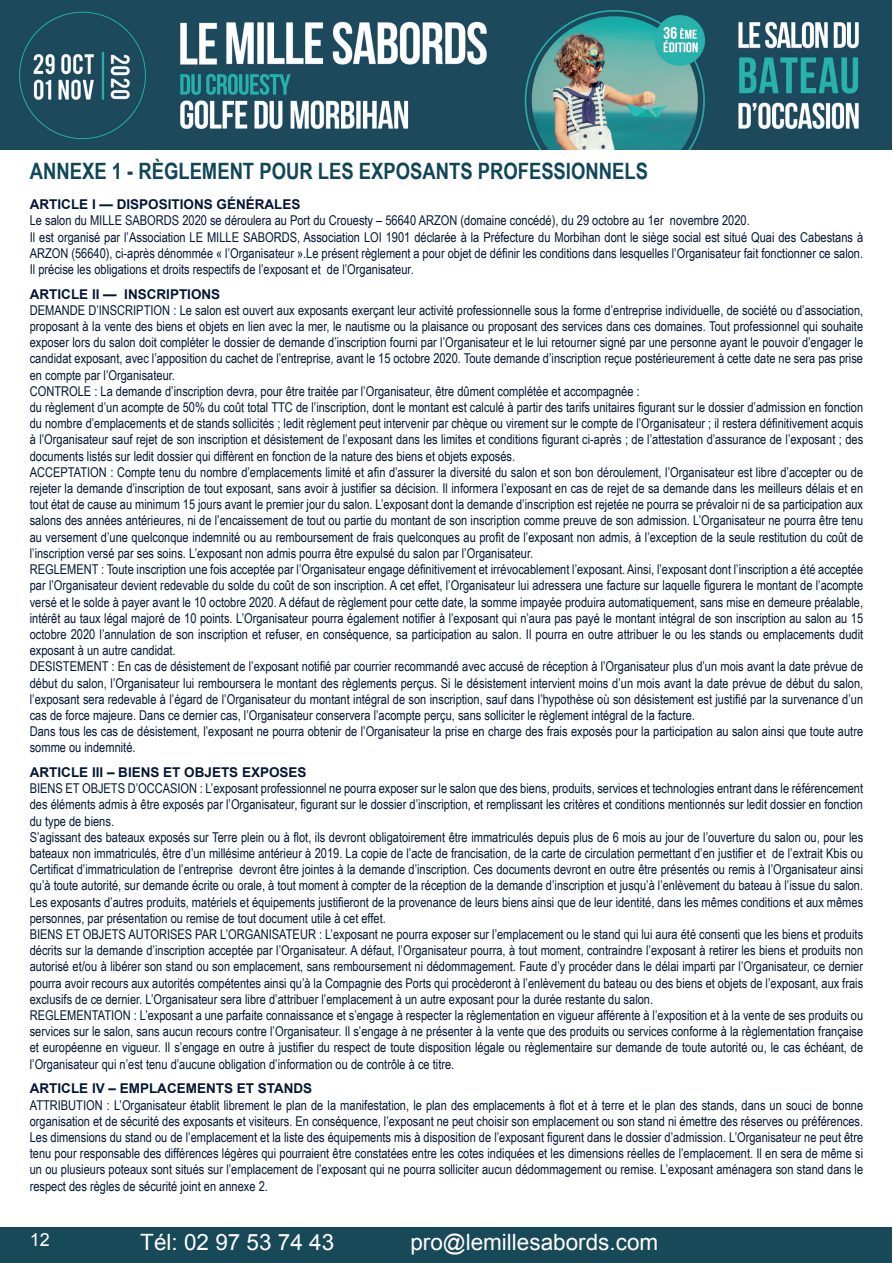
<style>
.page{position:relative;width:893px;height:1263px;background:#fff}
.page>*{position:absolute;margin:0;border:0;box-sizing:border-box;transform-origin:0 0}
.t1{font:700 22.5px "Arial Narrow";color:#0f4759}
.t2{font:22.5px "Arial";color:#fff}
.t3{font:18px "Arial";color:#fff}
.t4{font:13.5px/16.2px "Arial Narrow";color:#031735}
.t5{font:700 13.5px "Arial";color:#031735}
</style>
<div class="page">
<div style="left:0;top:1227px;width:892px;height:36px;background:#184959"></div>
<img style="left:0;top:0;width:892px;height:150px">
<h1 class="t1" style="left:30px;top:154px;width:620px">ANNEXE 1 - RÈGLEMENT POUR LES EXPOSANTS PROFESSIONNELS</h1>
<p class="t5" style="left:30px;top:195px;width:272px">ARTICLE I — DISPOSITIONS GÉNÉRALES</p>
<p class="t4" style="left:30px;top:212px;width:835px">Le salon du MILLE SABORDS 2020 se déroulera au Port du Crouesty – 56640 ARZON (domaine concédé), du 29 octobre au 1er novembre 2020.<br>Il est organisé par l’Association LE MILLE SABORDS, Association LOI 1901 déclarée à la Préfecture du Morbihan dont le siège social est situé Quai des Cabestans à ARZON (56640), ci-après dénommée « l’Organisateur ».Le présent règlement a pour objet de définir les conditions dans lesquelles l’Organisateur fait fonctionner ce salon.<br>Il précise les obligations et droits respectifs de l’exposant et de l’Organisateur.</p>
<p class="t5" style="left:30px;top:285px;width:192px">ARTICLE II — INSCRIPTIONS</p>
<p class="t4" style="left:30px;top:301px;width:835px">DEMANDE D’INSCRIPTION : Le salon est ouvert aux exposants exerçant leur activité professionnelle sous la forme d’entreprise individuelle, de société ou d’association, proposant à la vente des biens et objets en lien avec la mer, le nautisme ou la plaisance ou proposant des services dans ces domaines. Tout professionnel qui souhaite exposer lors du salon doit compléter le dossier de demande d’inscription fourni par l’Organisateur et le lui retourner signé par une personne ayant le pouvoir d’engager le candidat exposant, avec l’apposition du cachet de l’entreprise, avant le 15 octobre 2020. Toute demande d’inscription reçue postérieurement à cette date ne sera pas prise en compte par l’Organisateur.<br>CONTROLE : La demande d’inscription devra, pour être traitée par l’Organisateur, être dûment complétée et accompagnée :<br>du règlement d’un acompte de 50% du coût total TTC de l’inscription, dont le montant est calculé à partir des tarifs unitaires figurant sur le dossier d’admission en fonction du nombre d’emplacements et de stands sollicités ; ledit règlement peut intervenir par chèque ou virement sur le compte de l’Organisateur ; il restera définitivement acquis à l’Organisateur sauf rejet de son inscription et désistement de l’exposant dans les limites et conditions figurant ci-après ; de l’attestation d’assurance de l’exposant ; des documents listés sur ledit dossier qui diffèrent en fonction de la nature des biens et objets exposés.<br>ACCEPTATION : Compte tenu du nombre d’emplacements limité et afin d’assurer la diversité du salon et son bon déroulement, l’Organisateur est libre d’accepter ou de rejeter la demande d’inscription de tout exposant, sans avoir à justifier sa décision. Il informera l’exposant en cas de rejet de sa demande dans les meilleurs délais et en tout état de cause au minimum 15 jours avant le premier jour du salon. L’exposant dont la demande d’inscription est rejetée ne pourra se prévaloir ni de sa participation aux salons des années antérieures, ni de l’encaissement de tout ou partie du montant de son inscription comme preuve de son admission. L’Organisateur ne pourra être tenu au versement d’une quelconque indemnité ou au remboursement de frais quelconques au profit de l’exposant non admis, à l’exception de la seule restitution du coût de l’inscription versé par ses soins. L’exposant non admis pourra être expulsé du salon par l’Organisateur.<br>REGLEMENT : Toute inscription une fois acceptée par l’Organisateur engage définitivement et irrévocablement l’exposant. Ainsi, l’exposant dont l’inscription a été acceptée par l’Organisateur devient redevable du solde du coût de son inscription. A cet effet, l’Organisateur lui adressera une facture sur laquelle figurera le montant de l’acompte versé et le solde à payer avant le 10 octobre 2020. A défaut de règlement pour cette date, la somme impayée produira automatiquement, sans mise en demeure préalable, intérêt au taux légal majoré de 10 points. L’Organisateur pourra également notifier à l’exposant qui n’aura pas payé le montant intégral de son inscription au salon au 15 octobre 2020 l’annulation de son inscription et refuser, en conséquence, sa participation au salon. Il pourra en outre attribuer le ou les stands ou emplacements dudit exposant à un autre candidat.<br>DESISTEMENT : En cas de désistement de l’exposant notifié par courrier recommandé avec accusé de réception à l’Organisateur plus d’un mois avant la date prévue de début du salon, l’Organisateur lui remboursera le montant des règlements perçus. Si le désistement intervient moins d’un mois avant la date prévue de début du salon, l’exposant sera redevable à l’égard de l’Organisateur du montant intégral de son inscription, sauf dans l’hypothèse où son désistement est justifié par la survenance d’un cas de force majeure. Dans ce dernier cas, l’Organisateur conservera l’acompte perçu, sans solliciter le règlement intégral de la facture.<br>Dans tous les cas de désistement, l’exposant ne pourra obtenir de l’Organisateur la prise en charge des frais exposés pour la participation au salon ainsi que toute autre somme ou indemnité.</p>
<p class="t5" style="left:30px;top:763px;width:278px">ARTICLE III – BIENS ET OBJETS EXPOSES</p>
<p class="t4" style="left:30px;top:780px;width:835px">BIENS ET OBJETS D’OCCASION : L’exposant professionnel ne pourra exposer sur le salon que des biens, produits, services et technologies entrant dans le référencement des éléments admis à être exposés par l’Organisateur, figurant sur le dossier d’inscription, et remplissant les critères et conditions mentionnés sur ledit dossier en fonction du type de biens.<br>S’agissant des bateaux exposés sur Terre plein ou à flot, ils devront obligatoirement être immatriculés depuis plus de 6 mois au jour de l’ouverture du salon ou, pour les bateaux non immatriculés, être d’un millésime antérieur à 2019. La copie de l’acte de francisation, de la carte de circulation permettant d’en justifier et de l’extrait Kbis ou Certificat d’immatriculation de l’entreprise devront être jointes à la demande d’inscription. Ces documents devront en outre être présentés ou remis à l’Organisateur ainsi qu’à toute autorité, sur demande écrite ou orale, à tout moment à compter de la réception de la demande d’inscription et jusqu’à l’enlèvement du bateau à l’issue du salon.<br>Les exposants d’autres produits, matériels et équipements justifieront de la provenance de leurs biens ainsi que de leur identité, dans les mêmes conditions et aux mêmes personnes, par présentation ou remise de tout document utile à cet effet.<br>BIENS ET OBJETS AUTORISES PAR L’ORGANISATEUR : L’exposant ne pourra exposer sur l’emplacement ou le stand qui lui aura été consenti que les biens et produits décrits sur la demande d’inscription acceptée par l’Organisateur. A défaut, l’Organisateur pourra, à tout moment, contraindre l’exposant à retirer les biens et produits non autorisé et/ou à libérer son stand ou son emplacement, sans remboursement ni dédommagement. Faute d’y procéder dans le délai imparti par l’Organisateur, ce dernier pourra avoir recours aux autorités compétentes ainsi qu’à la Compagnie des Ports qui procèderont à l’enlèvement du bateau ou des biens et objets de l’exposant, aux frais exclusifs de ce dernier. L’Organisateur sera libre d’attribuer l’emplacement à un autre exposant pour la durée restante du salon.<br>REGLEMENTATION : L’exposant a une parfaite connaissance et s’engage à respecter la règlementation en vigueur afférente à l’exposition et à la vente de ses produits ou services sur le salon, sans aucun recours contre l’Organisateur. Il s’engage à ne présenter à la vente que des produits ou services conforme à la règlementation française et européenne en vigueur. Il s’engage en outre à justifier du respect de toute disposition légale ou règlementaire sur demande de toute autorité ou, le cas échéant, de l’Organisateur qui n’est tenu d’aucune obligation d’information ou de contrôle à ce titre.</p>
<p class="t5" style="left:30px;top:1079px;width:284px">ARTICLE IV – EMPLACEMENTS ET STANDS</p>
<p class="t4" style="left:30px;top:1096px;width:835px;text-align:justify">ATTRIBUTION : L’Organisateur établit librement le plan de la manifestation, le plan des emplacements à flot et à terre et le plan des stands, dans un souci de bonne organisation et de sécurité des exposants et visiteurs. En conséquence, l’exposant ne peut choisir son emplacement ou son stand ni émettre des réserves ou préférences.<br>Les dimensions du stand ou de l’emplacement et la liste des équipements mis à disposition de l’exposant figurent dans le dossier d’admission. L’Organisateur ne peut être tenu pour responsable des différences légères qui pourraient être constatées entre les cotes indiquées et les dimensions réelles de l’emplacement. Il en sera de même si un ou plusieurs poteaux sont situés sur l’emplacement de l’exposant qui ne pourra solliciter aucun dédommagement ou remise. L’exposant aménagera son stand dans le respect des règles de sécurité joint en annexe 2.</p>
<h2 class="t3" style="left:30px;top:1228px;width:22px">12</h2>
<h1 class="t2" style="left:140px;top:1227px;width:195px">Tél: 02 97 53 74 43</h1>
<h1 class="t2" style="left:410px;top:1227px;width:249px">pro@lemillesabords.com</h1>
</div>
